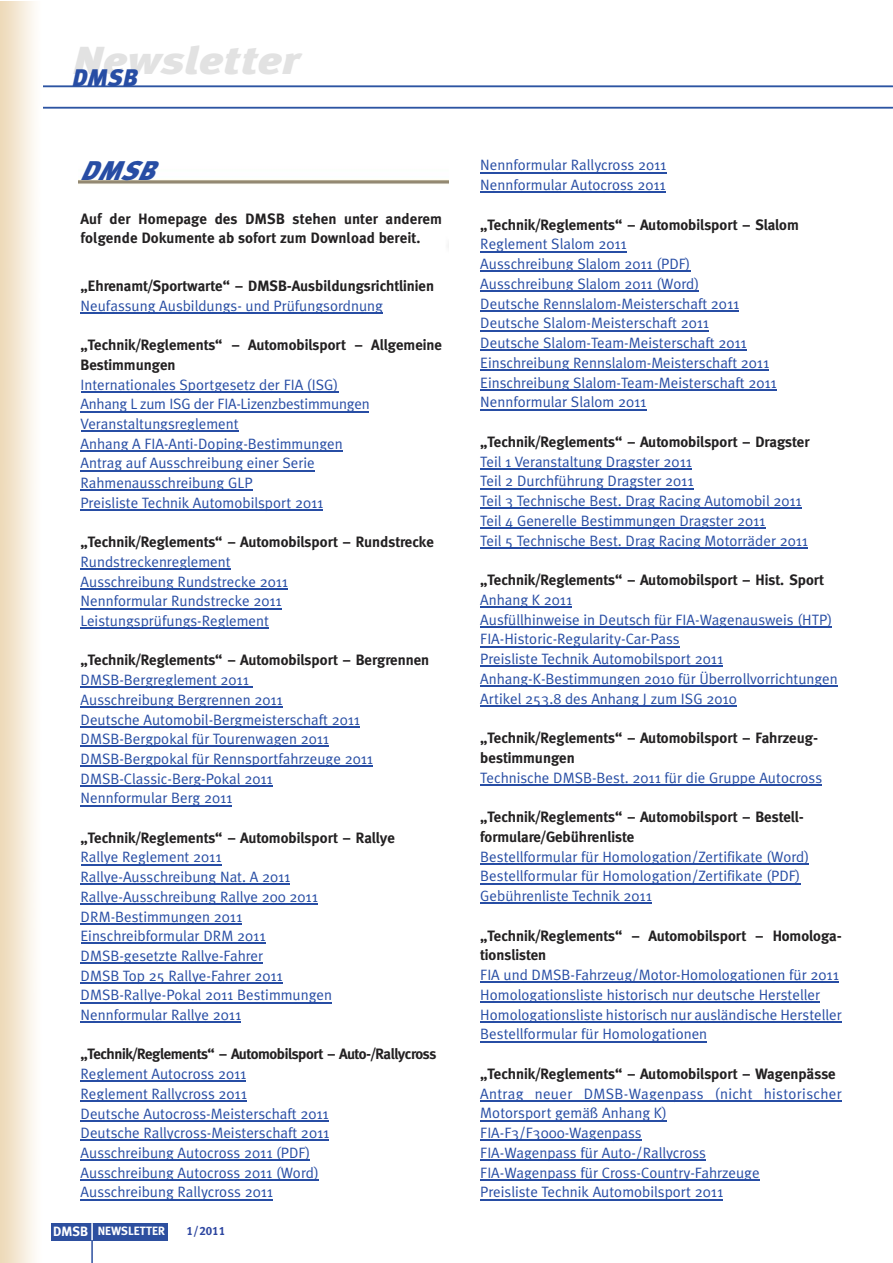
<style>
.page{position:relative;width:893px;height:1263px;background:#fff}
.page>*{position:absolute;margin:0;border:0;box-sizing:border-box;transform-origin:0 0}
.t1{font:italic 900 39px "Meta Plus";color:#e2e2e2;scale:1.2 1}
.t2{font:italic 900 27px "Meta Plus";color:#274da4}
.t3{font:italic 900 24px "Meta Plus";color:#274da4}
.t4{font:15px/19.6px "Meta Plus Normal";color:#274da4}
.t5{font:700 15px/19.8px "Meta";color:#232122}
.t6{font:700 15px/19.6px "Meta Plus";color:#232122}
.t7{font:700 15px "Meta";letter-spacing:-.025em;color:#232122}
.t8{font:700 12px "Meta";color:#fff}
.s1{font-size:13.5px}
.s2{font-family:"Meta Plus Bold Caps";font-weight:400;color:#2d46a0}
</style>
<div class="page">
<hr style="left:0;top:86px;width:893px;height:1px;background:#2c54a2">
<hr style="left:0;top:107px;width:893px;height:1px;background:#2c54a2">
<hr style="left:81px;top:312px;width:302px;height:2px;background:#274da4">
<hr style="left:81px;top:391px;width:257px;height:2px;background:#274da4">
<hr style="left:81px;top:411px;width:288px;height:1px;background:#274da4">
<hr style="left:81px;top:430px;width:158px;height:2px;background:#274da4">
<hr style="left:81px;top:450px;width:262px;height:2px;background:#274da4">
<hr style="left:81px;top:470px;width:234px;height:1px;background:#274da4">
<hr style="left:81px;top:490px;width:172px;height:1px;background:#274da4">
<hr style="left:81px;top:509px;width:242px;height:2px;background:#274da4">
<hr style="left:81px;top:568px;width:150px;height:2px;background:#274da4">
<hr style="left:81px;top:588px;width:207px;height:2px;background:#274da4">
<hr style="left:81px;top:608px;width:201px;height:1px;background:#274da4">
<hr style="left:81px;top:627px;width:188px;height:2px;background:#274da4">
<hr style="left:81px;top:687px;width:172px;height:1px;background:#274da4">
<hr style="left:81px;top:706px;width:202px;height:2px;background:#274da4">
<hr style="left:81px;top:726px;width:279px;height:1px;background:#274da4">
<hr style="left:81px;top:746px;width:248px;height:1px;background:#274da4">
<hr style="left:81px;top:765px;width:292px;height:2px;background:#274da4">
<hr style="left:81px;top:785px;width:192px;height:2px;background:#274da4">
<hr style="left:81px;top:805px;width:151px;height:1px;background:#274da4">
<hr style="left:81px;top:864px;width:140px;height:1px;background:#274da4">
<hr style="left:81px;top:884px;width:209px;height:1px;background:#274da4">
<hr style="left:81px;top:903px;width:237px;height:2px;background:#274da4">
<hr style="left:81px;top:923px;width:161px;height:1px;background:#274da4">
<hr style="left:81px;top:943px;width:184px;height:1px;background:#274da4">
<hr style="left:81px;top:962px;width:182px;height:2px;background:#274da4">
<hr style="left:81px;top:982px;width:202px;height:2px;background:#274da4">
<hr style="left:81px;top:1002px;width:251px;height:1px;background:#274da4">
<hr style="left:81px;top:1021px;width:160px;height:2px;background:#274da4">
<hr style="left:81px;top:1080px;width:165px;height:2px;background:#274da4">
<hr style="left:81px;top:1100px;width:166px;height:2px;background:#274da4">
<hr style="left:81px;top:1120px;width:248px;height:1px;background:#274da4">
<hr style="left:81px;top:1140px;width:248px;height:1px;background:#274da4">
<hr style="left:81px;top:1159px;width:229px;height:2px;background:#274da4">
<hr style="left:81px;top:1179px;width:238px;height:1px;background:#274da4">
<hr style="left:81px;top:1199px;width:192px;height:1px;background:#274da4">
<hr style="left:480px;top:172px;width:186px;height:1px;background:#274da4">
<hr style="left:480px;top:192px;width:186px;height:1px;background:#274da4">
<hr style="left:480px;top:251px;width:147px;height:1px;background:#274da4">
<hr style="left:480px;top:271px;width:210px;height:1px;background:#274da4">
<hr style="left:480px;top:290px;width:219px;height:2px;background:#274da4">
<hr style="left:480px;top:310px;width:259px;height:2px;background:#274da4">
<hr style="left:480px;top:330px;width:229px;height:1px;background:#274da4">
<hr style="left:480px;top:350px;width:267px;height:1px;background:#274da4">
<hr style="left:480px;top:369px;width:289px;height:2px;background:#274da4">
<hr style="left:480px;top:389px;width:297px;height:2px;background:#274da4">
<hr style="left:480px;top:409px;width:166px;height:1px;background:#274da4">
<hr style="left:480px;top:468px;width:212px;height:2px;background:#274da4">
<hr style="left:480px;top:488px;width:213px;height:1px;background:#274da4">
<hr style="left:480px;top:508px;width:322px;height:1px;background:#274da4">
<hr style="left:480px;top:527px;width:285px;height:2px;background:#274da4">
<hr style="left:480px;top:547px;width:328px;height:2px;background:#274da4">
<hr style="left:480px;top:606px;width:92px;height:2px;background:#274da4">
<hr style="left:480px;top:626px;width:352px;height:2px;background:#274da4">
<hr style="left:480px;top:646px;width:199px;height:1px;background:#274da4">
<hr style="left:480px;top:666px;width:243px;height:1px;background:#274da4">
<hr style="left:480px;top:685px;width:358px;height:2px;background:#274da4">
<hr style="left:480px;top:705px;width:257px;height:2px;background:#274da4">
<hr style="left:480px;top:784px;width:342px;height:2px;background:#274da4">
<hr style="left:480px;top:863px;width:329px;height:2px;background:#274da4">
<hr style="left:480px;top:883px;width:320px;height:1px;background:#274da4">
<hr style="left:480px;top:903px;width:172px;height:1px;background:#274da4">
<hr style="left:480px;top:981px;width:359px;height:2px;background:#274da4">
<hr style="left:480px;top:1001px;width:340px;height:2px;background:#274da4">
<hr style="left:480px;top:1021px;width:362px;height:1px;background:#274da4">
<hr style="left:480px;top:1041px;width:227px;height:1px;background:#274da4">
<hr style="left:480px;top:1100px;width:362px;height:1px;background:#274da4">
<hr style="left:480px;top:1120px;width:187px;height:1px;background:#274da4">
<hr style="left:480px;top:1139px;width:162px;height:2px;background:#274da4">
<hr style="left:480px;top:1159px;width:226px;height:2px;background:#274da4">
<hr style="left:480px;top:1179px;width:280px;height:1px;background:#274da4">
<hr style="left:480px;top:1199px;width:243px;height:1px;background:#274da4">
<img style="left:0;top:1px;width:42px;height:1262px">
<hr style="left:91px;top:1223px;width:2px;height:40px;background:#2d4f9f">
<div style="left:51px;top:1223px;width:117px;height:17px;background:#2d4f9f"></div>
<svg style="left:91px;top:1223px;width:2px;height:17px"></svg>
<h1 class="t1" style="left:72px;top:38px;width:191px">Newsletter</h1>
<h3 class="t3" style="left:72px;top:64px;width:67px">DMSB</h3>
<h2 class="t2" style="left:81px;top:155px;width:83px">DMSB</h2>
<p class="t6" style="left:81px;top:208px;width:363px">Auf der Homepage des DMSB stehen unter anderem folgende Dokumente ab sofort zum Download bereit.</p>
<p class="t5" style="left:81px;top:276px;width:355px">„Ehrenamt/Sportwarte“ – DMSB-Ausbildungsrichtlinien</p>
<p class="t4" style="left:81px;top:296px;width:304px">Neufassung Ausbildungs- und Prüfungsordnung</p>
<p class="t5" style="left:81px;top:335px;width:363px">„Technik/Reglements“ – Automobilsport – Allgemeine<br>Bestimmungen</p>
<p class="t4" style="left:81px;top:374px;width:291px">Internationales Sportgesetz der FIA (ISG)<br>Anhang L zum ISG der FIA-Lizenz bestimmungen Veranstaltungsreglement<br>Anhang A FIA-Anti-Doping-Bestimmungen Antrag auf Ausschreibung einer Serie Rahmenausschreibung GLP<br>Preisliste Technik Automobilsport 2011</p>
<p class="t5" style="left:81px;top:532px;width:355px">„Technik/Reglements“ – Automobilsport – Rundstrecke</p>
<p class="t4" style="left:81px;top:552px;width:209px">Rundstreckenreglement<br>Ausschreibung Rundstrecke 2011<br>Nennformular Rundstrecke 2011<br>Leistungsprüfungs-Reglement</p>
<p class="t5" style="left:81px;top:650px;width:350px">„Technik/Reglements“ – Automobilsport – Bergrennen</p>
<p class="t4" style="left:81px;top:670px;width:294px">DMSB-Bergreglement 2011<br>Ausschreibung Bergrennen 2011<br>Deutsche Automobil-Bergmeisterschaft 2011<br>DMSB-Bergpokal für Tourenwagen 2011<br>DMSB-Bergpokal für Rennsportfahrzeuge 2011<br>DMSB-Classic-Berg-Pokal 2011<br>Nennformular Berg 2011</p>
<p class="t5" style="left:81px;top:827px;width:316px">„Technik/Reglements“ – Automobilsport – Rallye</p>
<p class="t4" style="left:81px;top:847px;width:253px">Rallye Reglement 2011<br>Rallye-Ausschreibung Nat. A 2011<br>Rallye-Ausschreibung Rallye 200 2011<br>DRM-Bestimmungen 2011<br>Einschreibformular DRM 2011<br>DMSB-gesetzte Rallye-Fahrer<br>DMSB Top 25 Rallye-Fahrer 2011<br>DMSB-Rallye-Pokal 2011 Bestimmungen<br>Nennformular Rallye 2011</p>
<p class="t7" style="left:81px;top:1045px;width:357px">„Technik/Reglements“ – Automobilsport – Auto-/Rallycross</p>
<p class="t4" style="left:81px;top:1064px;width:250px">Reglement Autocross 2011<br>Reglement Rallycross 2011<br>Deutsche Autocross-Meisterschaft 2011<br>Deutsche Rallycross-Meisterschaft 2011<br>Ausschreibung Autocross 2011 (PDF)<br>Ausschreibung Autocross 2011 (Word)<br>Ausschreibung Rallycross 2011</p>
<p class="t8" style="left:53px;top:1224px;width:173px"><span class="s1">DMSB</span> NEWSLETTER 47<span class="s2">1/2011</span></p>
<p class="t4" style="left:480px;top:155px;width:188px">Nennformular Rallycross 2011<br>Nennformular Autocross 2011</p>
<p class="t5" style="left:480px;top:215px;width:320px">„Technik/Reglements“ – Automobilsport – Slalom</p>
<p class="t4" style="left:480px;top:234px;width:298px">Reglement Slalom 2011<br>Ausschreibung Slalom 2011 (PDF)<br>Ausschreibung Slalom 2011 (Word)<br>Deutsche Rennslalom-Meisterschaft 2011<br>Deutsche Slalom-Meisterschaft 2011<br>Deutsche Slalom-Team-Meisterschaft 2011<br>Einschreibung Rennslalom-Meisterschaft 2011<br>Einschreibung Slalom-Team-Meisterschaft 2011<br>Nennformular Slalom 2011</p>
<p class="t5" style="left:480px;top:432px;width:331px">„Technik/Reglements“ – Automobilsport – Dragster</p>
<p class="t4" style="left:480px;top:451px;width:329px">Teil 1 Veranstaltung Dragster 2011<br>Teil 2 Durchführung Dragster 2011<br>Teil 3 Technische Best. Drag Racing Automobil 2011<br>Teil 4 Generelle Bestimmungen Dragster 2011<br>Teil 5 Technische Best. Drag Racing Motorräder 2011</p>
<p class="t5" style="left:480px;top:570px;width:345px">„Technik/Reglements“ – Automobilsport – Hist. Sport</p>
<p class="t4" style="left:480px;top:590px;width:359px">Anhang K 2011<br>Ausfüllhinweise in Deutsch für FIA-Wagenausweis (HTP)<br>FIA-Historic-Regularity-Car-Pass<br>Preisliste Technik Automobilsport 2011<br>Anhang-K-Bestimmungen 2010 für Überrollvorrichtungen Artikel 253.8 des Anhang J zum ISG 2010</p>
<p class="t5" style="left:480px;top:728px;width:339px">„Technik/Reglements“ – Automobilsport – Fahrzeug - bestimmungen</p>
<p class="t4" style="left:480px;top:767px;width:343px">Technische DMSB-Best. 2011 für die Gruppe Autocross</p>
<p class="t5" style="left:480px;top:807px;width:325px">„Technik/Reglements“ – Automobilsport – Bestell&shy;formulare/Gebührenliste</p>
<p class="t4" style="left:480px;top:846px;width:330px">Bestellformular für Homologation/Zertifikate (Word)<br>Bestellformular für Homologation/Zertifikate (PDF)<br>Gebührenliste Technik 2011</p>
<p class="t5" style="left:480px;top:925px;width:363px">„Technik/Reglements“ – Automobilsport – Homologa - tionslisten</p>
<p class="t4" style="left:480px;top:965px;width:363px">FIA und DMSB-Fahrzeug/Motor-Homologationen für 2011<br>Homologationsliste historisch nur deutsche Hersteller Homologationsliste historisch nur ausländische Hersteller Bestellformular für Homologationen</p>
<p class="t5" style="left:480px;top:1064px;width:357px">„Technik/Reglements“ – Automobilsport – Wagenpässe</p>
<p class="t4" style="left:480px;top:1083px;width:363px">Antrag neuer DMSB-Wagenpass (nicht historischer Motorsport gemäß Anhang K)<br>FIA-F3/F3000-Wagenpass<br>FIA-Wagenpass für Auto-/Rallycross<br>FIA-Wagenpass für Cross-Country-Fahrzeuge<br>Preisliste Technik Automobilsport 2011</p>
</div>
